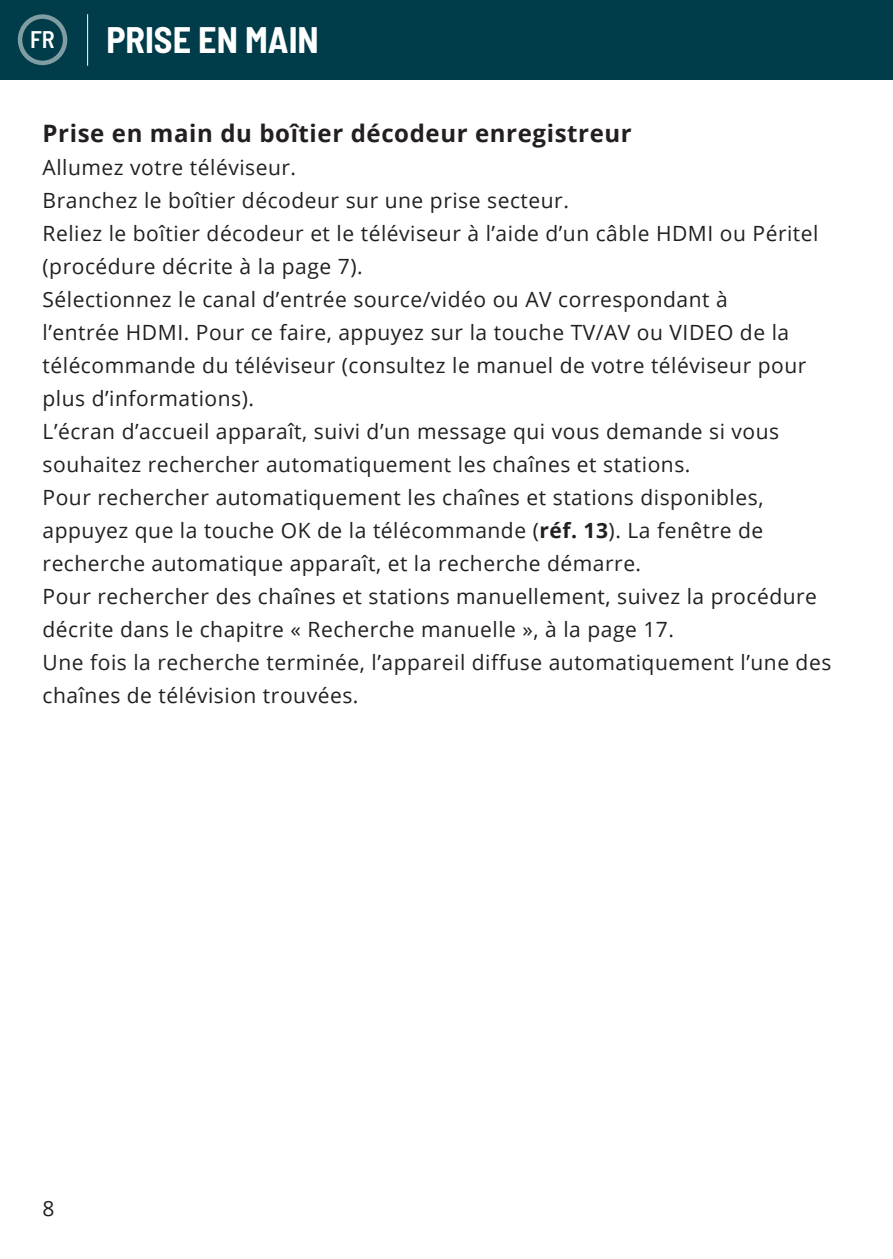
<style>
.page{position:relative;width:893px;height:1259px;background:#fff}
.page>*{position:absolute;margin:0;border:0;box-sizing:border-box;transform-origin:0 0}
.Page_Heading{font:700 semi-condensed 36px "Barlow";color:#fff}
.Paragraph_Header{font:700 24px "Open Sans";letter-spacing:.025em;color:#231f20}
.t1{font:600 semi-condensed 24px "Barlow";color:#fff}
.Paragraph_Body{font:21px/33px "Open Sans";letter-spacing:.025em;color:#231f20}
.s1{font-weight:700}
</style>
<div class="page">
<div style="left:0;top:0;width:892px;height:80px;background:#003c49"></div>
<hr style="left:87px;top:14px;width:1px;height:52px;background:#fff">
<div style="left:18px;top:14px;width:49px;height:51px;border:4px solid #fff;border-radius:50%"></div>
<p class="t1" style="left:30px;top:22px;width:26px">FR</p>
<p class="Page_Heading" style="left:106px;top:14px;width:214px">PRISE EN MAIN</p>
<p class="Paragraph_Header" style="left:43px;top:116px;width:590px">Prise en main du boîtier décodeur enregistreur</p>
<p class="Paragraph_Body" style="left:43px;top:150px;width:255px">Allumez votre téléviseur.</p>
<p class="Paragraph_Body" style="left:43px;top:183px;width:527px">Branchez le boîtier décodeur sur une prise secteur.</p>
<p class="Paragraph_Body" style="left:43px;top:216px;width:777px">Reliez le boîtier décodeur et le téléviseur à l’aide d’un câble HDMI ou Péritel (procédure décrite à la page 7).</p>
<p class="Paragraph_Body" style="left:43px;top:282px;width:765px">Sélectionnez le canal d’entrée source/vidéo ou AV correspondant à l’entrée HDMI. Pour ce faire, appuyez sur la touche TV/AV ou VIDEO de la télécommande du téléviseur (consultez le manuel de votre téléviseur pour plus d’informations).</p>
<p class="Paragraph_Body" style="left:43px;top:414px;width:738px">L’écran d’accueil apparaît, suivi d’un message qui vous demande si vous souhaitez rechercher automatiquement les chaînes et stations.</p>
<p class="Paragraph_Body" style="left:43px;top:480px;width:775px">Pour rechercher automatiquement les chaînes et stations disponibles, appuyez que la touche OK de la télécommande (<span class="s1">réf. 13</span>). La fenêtre de recherche automatique apparaît, et la recherche démarre.<br>Pour rechercher des chaînes et stations manuellement, suivez la procédure décrite dans le chapitre « Recherche manuelle », à la page 17.</p>
<p class="Paragraph_Body" style="left:43px;top:645px;width:790px">Une fois la recherche terminée, l’appareil diffuse automatiquement l’une des chaînes de télévision trouvées.</p>
<p class="Paragraph_Body" style="left:43px;top:1191px;width:14px">8</p>
</div>
